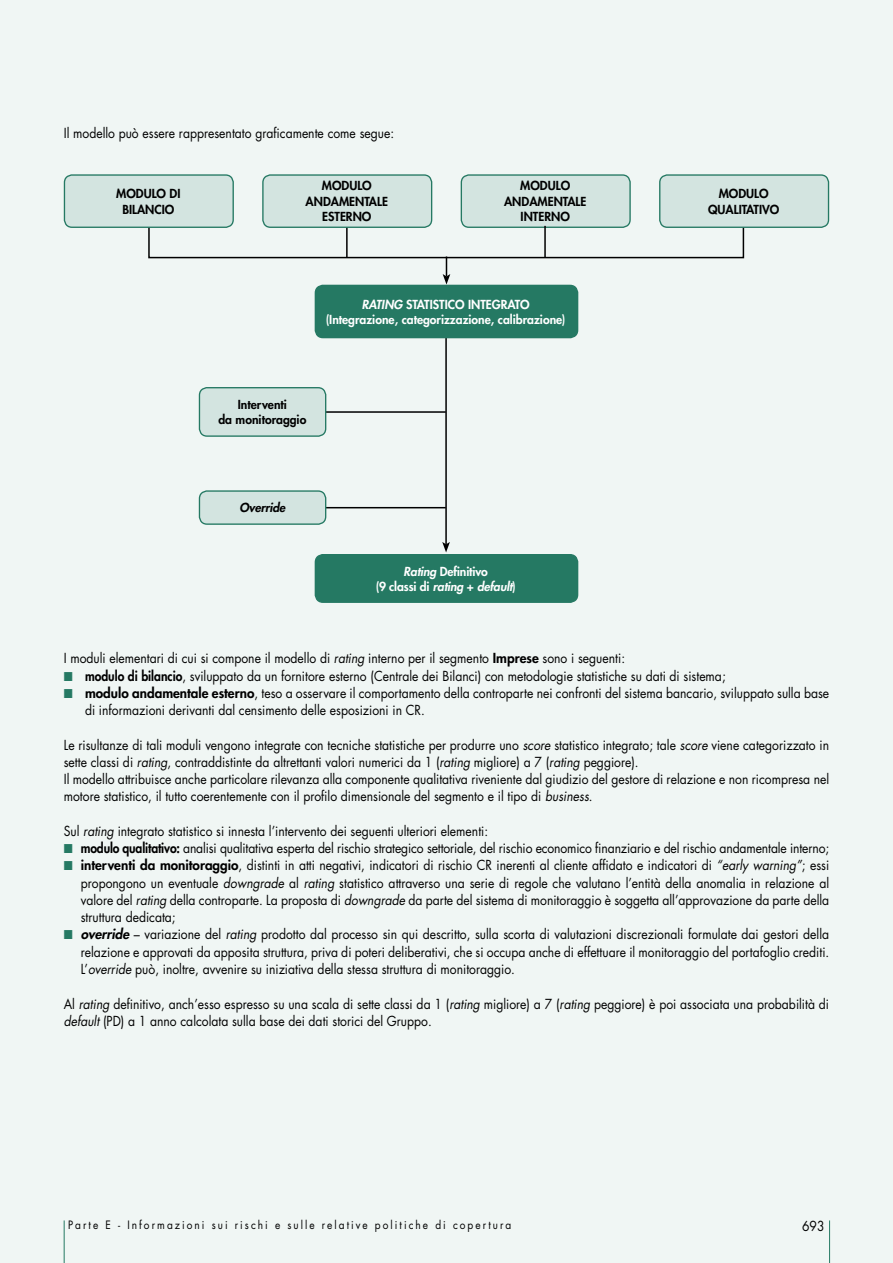
<style>
.page{position:relative;width:893px;height:1263px;background:#f0f6f4}
.page>*{position:absolute;margin:0;border:0;box-sizing:border-box;transform-origin:0 0}
.t1{font:13.5px/17.2px "Futura";color:#000;scale:.9 1}
.t2{font:800 12.15px/15.6px "Futura";color:#fff;text-align:center}
.t3{font:800 12.15px/15.6px "Futura";color:#000;text-align:center}
.t4{font:italic 800 12.15px "Futura";letter-spacing:-.01em;color:#000}
.t5{font:11.25px "Futura";letter-spacing:.2em;color:#000;scale:.9 1}
.s1{font-style:italic}
.s2{font-weight:800}
.s3{font-weight:800;font-style:italic}
</style>
<div class="page">
<hr style="left:64px;top:1220px;width:1px;height:43px;background:#257963">
<hr style="left:829px;top:1220px;width:1px;height:43px;background:#257963">
<hr style="left:445px;top:336px;width:2px;height:208px;background:#000">
<svg style="left:442px;top:542px;width:8px;height:10px"></svg>
<div style="left:315px;top:285px;width:263px;height:53px;background:#257963;border-radius:8px"></div>
<div style="left:315px;top:285px;width:263px;height:53px;border:1px solid #257963;border-radius:8px"></div>
<div style="left:315px;top:555px;width:263px;height:47px;background:#257963;border-radius:8px"></div>
<div style="left:315px;top:554px;width:263px;height:49px;border:1px solid #257963;border-radius:8px"></div>
<svg style="left:148px;top:218px;width:597px;height:67px"></svg>
<div style="left:64px;top:175px;width:169px;height:52px;background:#d3e4e0;border-radius:8px"></div>
<div style="left:64px;top:174px;width:170px;height:54px;border:1px solid #257963;border-radius:8px"></div>
<div style="left:660px;top:175px;width:168px;height:52px;background:#d3e4e0;border-radius:8px"></div>
<div style="left:659px;top:174px;width:170px;height:54px;border:1px solid #257963;border-radius:8px"></div>
<div style="left:461px;top:175px;width:169px;height:52px;background:#d3e4e0;border-radius:8px"></div>
<div style="left:461px;top:174px;width:170px;height:54px;border:1px solid #257963;border-radius:8px"></div>
<hr style="left:320px;top:411px;width:126px;height:2px;background:#000">
<hr style="left:320px;top:507px;width:126px;height:1px;background:#000">
<div style="left:199px;top:491px;width:127px;height:33px;background:#d3e4e0;border-radius:8px"></div>
<div style="left:199px;top:490px;width:127px;height:35px;border:1px solid #257963;border-radius:8px"></div>
<div style="left:199px;top:388px;width:127px;height:48px;background:#d3e4e0;border-radius:8px"></div>
<div style="left:199px;top:387px;width:127px;height:50px;border:1px solid #257963;border-radius:8px"></div>
<hr style="left:346px;top:226px;width:2px;height:31px;background:#000">
<hr style="left:544px;top:226px;width:2px;height:31px;background:#000">
<div style="left:263px;top:175px;width:169px;height:52px;background:#d3e4e0;border-radius:8px"></div>
<div style="left:262px;top:174px;width:170px;height:54px;border:1px solid #257963;border-radius:8px"></div>
<p class="t1" style="left:64px;top:125px;width:369px">Il modello può essere rappresentato graficamente come segue:</p>
<p class="t3" style="left:306px;top:178px;width:84px">MODULO<br>ANDAMENTALE<br>ESTERNO</p>
<p class="t3" style="left:520px;top:178px;width:51px">MODULO</p>
<p class="t3" style="left:504px;top:194px;width:84px">ANDAMENTALE</p>
<p class="t3" style="left:521px;top:209px;width:8px">interno</p>
<p class="t3" style="left:116px;top:186px;width:66px">MODULO DI<br>BILANCIO</p>
<p class="t3" style="left:708px;top:186px;width:73px">MODULO<br>QUALITATIVO</p>
<p class="t2" style="left:326px;top:296px;width:241px"><span class="s1">RATING</span> STATISTICO INTEGRATO (Integrazione, categorizzazione, calibrazione)</p>
<p class="t3" style="left:218px;top:397px;width:89px">Interventi<br>da monitoraggio</p>
<p class="t4" style="left:240px;top:500px;width:47px">Override</p>
<p class="t2" style="left:376px;top:563px;width:141px"><span class="s1">Rating</span> Definitivo<br>(9 classi di <span class="s1">rating</span> + <span class="s1">default</span>)</p>
<p class="t1" style="left:85px;top:650px;width:828px;text-indent:-21px">I moduli elementari di cui si compone il modello di <span class="s1">rating</span> interno per il segmento <span class="s2">Imprese</span> sono i seguenti:<br><span class="s2">modulo di bilancio</span>, sviluppato da un fornitore esterno (Centrale dei Bilanci) con metodologie statistiche su dati di sistema;<br><span class="s2">modulo andamentale esterno</span>, teso a osservare il comportamento della controparte nei confronti del sistema bancario, sviluppato sulla base di informazioni derivanti dal censimento delle esposizioni in CR.</p>
<p class="t1" style="left:64px;top:736px;width:852px">Le risultanze di tali moduli vengono integrate con tecniche statistiche per produrre uno <span class="s1">score</span> statistico integrato; tale <span class="s1">score</span> viene categorizzato in sette classi di <span class="s1">rating</span>, contraddistinte da altrettanti valori numerici da 1 (<span class="s1">rating</span> migliore) a 7 (<span class="s1">rating</span> peggiore).<br>Il modello attribuisce anche particolare rilevanza alla componente qualitativa riveniente dal giudizio del gestore di relazione e non ricompresa nel motore statistico, il tutto coerentemente con il profilo dimensionale del segmento e il tipo di <span class="s1">business</span>.</p>
<p class="t1" style="left:81px;top:822px;width:833px;text-indent:-17px">Sul <span class="s1">rating</span> integrato statistico si innesta l’intervento dei seguenti ulteriori elementi:<br><span class="s2">modulo qualitativo:</span> analisi qualitativa esperta del rischio strategico settoriale, del rischio economico finanziario e del rischio andamentale interno; <span class="s2">interventi da monitoraggio</span>, distinti in atti negativi, indicatori di rischio CR inerenti al cliente affidato e indicatori di <span class="s1">“early warning”</span>; essi propongono un eventuale <span class="s1">downgrade</span> al <span class="s1">rating</span> statistico attraverso una serie di regole che valutano l’entità della anomalia in relazione al valore del <span class="s1">rating</span> della controparte. La proposta di <span class="s1">downgrade</span> da parte del sistema di monitoraggio è soggetta all’approvazione da parte della struttura dedicata;<br><span class="s3">override</span> – variazione del <span class="s1">rating</span> prodotto dal processo sin qui descritto, sulla scorta di valutazioni discrezionali formulate dai gestori della relazione e approvati da apposita struttura, priva di poteri deliberativi, che si occupa anche di effettuare il monitoraggio del portafoglio crediti.<br>L’<span class="s1">override</span> può, inoltre, avvenire su iniziativa della stessa struttura di monitoraggio.</p>
<p class="t1" style="left:64px;top:995px;width:852px">Al <span class="s1">rating</span> definitivo, anch’esso espresso su una scala di sette classi da 1 (<span class="s1">rating</span> migliore) a 7 (<span class="s1">rating</span> peggiore) è poi associata una probabilità di <span class="s1">default</span> (PD) a 1 anno calcolata sulla base dei dati storici del Gruppo.</p>
<p class="t5" style="left:68px;top:1218px;width:494px">Parte E - Informazioni sui rischi e sulle relative politiche di copertura</p>
<p class="t1" style="left:802px;top:1217px;width:26px">693</p>
</div>
